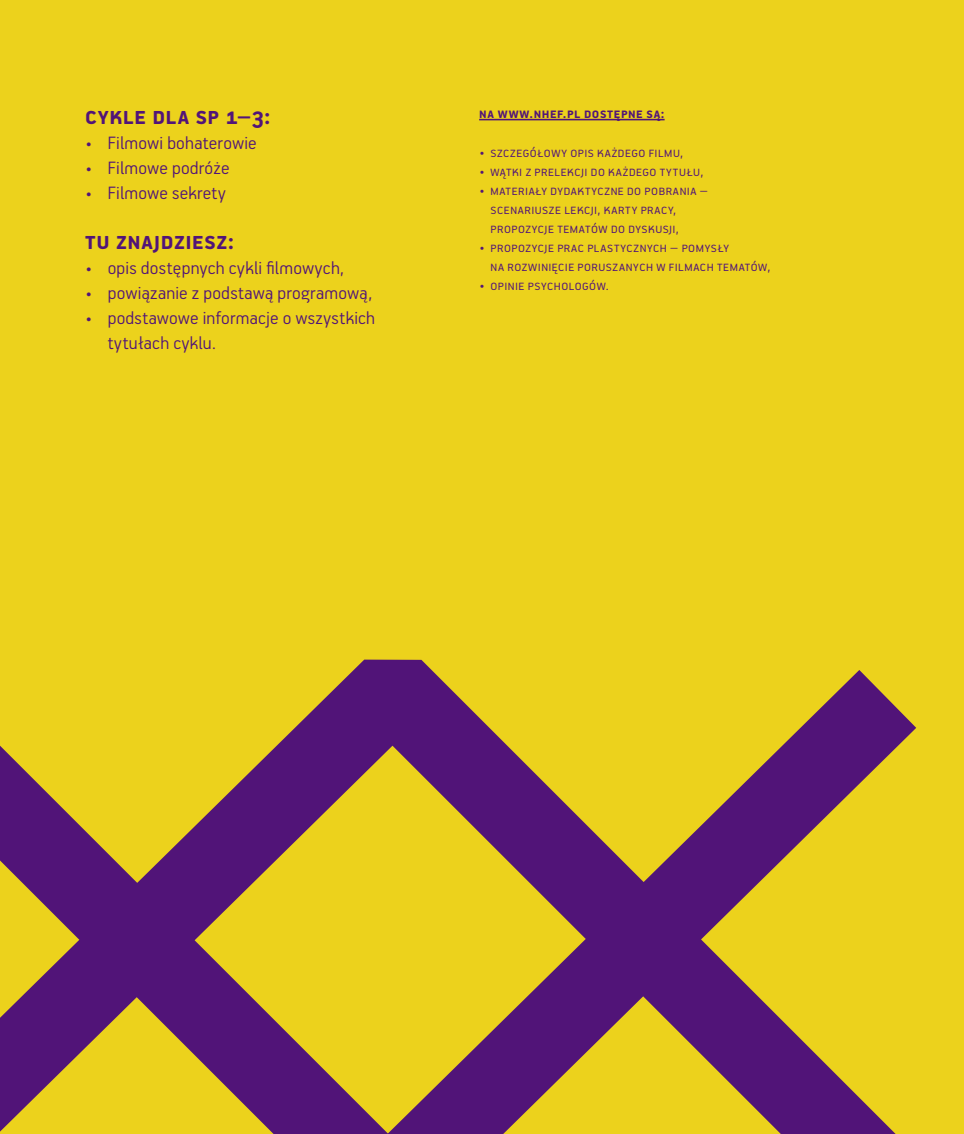
<style>
.page{position:relative;width:964px;height:1134px;background:#ecd21c}
.page>*{position:absolute;margin:0;border:0;box-sizing:border-box;transform-origin:0 0}
.t1{font:700 28px "PF Handbook Pro";letter-spacing:.02em;color:#511478}
.t2{font:300 20px/25px "PF Handbook Pro";letter-spacing:.015em;color:#511478}
.t3{font:300 16px/19px "PF Handbook Pro";letter-spacing:.03em;color:#511478}
.t4{font:700 16px "PF Handbook Pro";letter-spacing:.035em;color:#511478}
</style>
<div class="page">
<hr style="left:479px;top:119px;width:185px;height:1px;background:#511478">
<svg style="left:0;top:660px;width:916px;height:474px"></svg>
<h1 class="t1" style="left:85px;top:99px;width:187px">cykle dla sp 1–3:</h1>
<p class="t2" style="left:85px;top:130px;width:173px">• Filmowi bohaterowie</p>
<p class="t2" style="left:85px;top:155px;width:146px">• Filmowe podróże</p>
<p class="t2" style="left:85px;top:180px;width:142px">• Filmowe sekrety</p>
<h1 class="t1" style="left:85px;top:224px;width:151px">tu znajdziesz:</h1>
<p class="t2" style="left:85px;top:255px;width:260px">• opis dostępnych cykli filmowych,</p>
<p class="t2" style="left:85px;top:280px;width:289px">• powiązanie z podstawą programową,</p>
<p class="t2" style="left:108px;top:305px;width:269px;text-indent:-23px">• podstawowe informacje o wszystkich tytułach cyklu.</p>
<p class="t4" style="left:479px;top:103px;width:187px">na www.nhef.pl dostępne są:</p>
<p class="t3" style="left:479px;top:142px;width:206px">• szczegółowy opis każdego filmu,</p>
<p class="t3" style="left:479px;top:161px;width:226px">• wątki z prelekcji do każdego tytułu,</p>
<p class="t3" style="left:490px;top:180px;width:219px;text-indent:-11px">• materiały dydaktyczne do pobrania – scenariusze lekcji, karty pracy, propozycje tematów do dyskusji,</p>
<p class="t3" style="left:490px;top:236px;width:281px;text-indent:-11px">• propozycje prac plastycznych – pomysły<br>na rozwinięcie poruszanych w filmach tematów,</p>
<p class="t3" style="left:479px;top:274px;width:131px">• opinie psychologów.</p>
</div>
